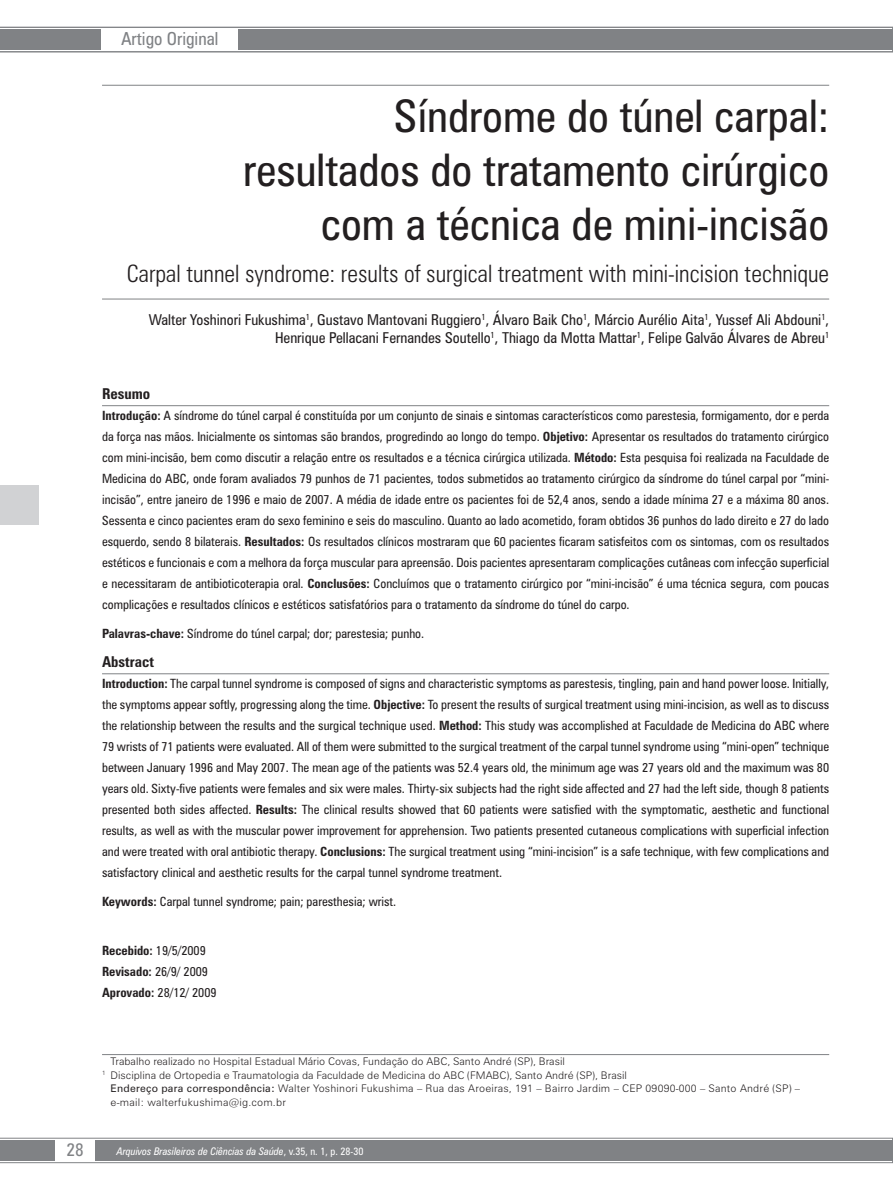
<style>
.page{position:relative;width:893px;height:1191px;background:#fff}
.page>*{position:absolute;margin:0;border:0;box-sizing:border-box;transform-origin:0 0}
.z01_0_titulo{font:condensed 45px/54px "Zurich BT";color:#231f20;text-align:right}
.z01_1_titulo_ingles{font:300 condensed 24px "Zurich BT";color:#231f20}
.z09_0_chapeu{font:condensed 18px "Zurich BT";color:#808285}
.z02_0_autores{font:condensed 15px/18px "Zurich BT";color:#231f20;text-align:right}
.z03_0_resumo-abstrac{font:700 condensed 15px "Zurich BT";color:#231f20}
.z03_1_resumo-abstrac{font:condensed 12.75px/21px "Zurich BT";color:#231f20;text-align:justify}
.z03_2_palavras-chave{font:condensed 12.75px "Zurich BT";color:#231f20}
.z03_3_recebido_aprov{font:700 condensed 12.75px "Zurich BT";color:#231f20}
.z03_3_recebido_aprov-2{font:condensed 12.75px "Zurich BT";color:#231f20}
.z02_2_titulacao_2{font:300 10.5px/13.5px "Zurich BT";letter-spacing:.02em;color:#231f20}
.z02_2_titulacao_2-2{font:300 10.5px "Zurich BT";color:#231f20}
.z02_1_titulacao_1{font:300 10.5px "Zurich BT";color:#231f20}
.t1{font:italic condensed 10.5px "Zurich BT";color:#fff}
.s1{font-weight:700}
.s2{font-weight:400}
.s3{font-style:normal}
</style>
<div class="page">
<svg style="left:0;top:1137px;width:893px;height:26px;background:#8f9194"></svg>
<div style="left:55px;top:1139px;width:40px;height:22px;background:#fff"></div>
<div style="left:0;top:485px;width:38px;height:40px;background:#d1d2d4"></div>
<svg style="left:0;top:27px;width:893px;height:25px"></svg>
<hr style="left:102px;top:85px;width:727px;height:1px;background:#808285">
<hr style="left:102px;top:299px;width:727px;height:1px;background:#808285">
<hr style="left:102px;top:405px;width:727px;height:1px;background:#808285">
<hr style="left:102px;top:673px;width:727px;height:1px;background:#808285">
<hr style="left:102px;top:1054px;width:727px;height:1px;background:#808285">
<p class="z09_0_chapeu" style="left:121px;top:28px;width:99px">Artigo Original</p>
<p class="z01_0_titulo" style="left:243px;top:89px;width:587px">Síndrome do túnel carpal: resultados do tratamento cirúrgico com a técnica de mini-incisão</p>
<p class="z01_1_titulo_ingles" style="left:127px;top:259px;width:704px">Carpal tunnel syndrome: results of surgical treatment with mini-incision technique</p>
<p class="z02_0_autores" style="left:149px;top:311px;width:682px">Walter Yoshinori Fukushima<sup>1</sup>, Gustavo Mantovani Ruggiero<sup>1</sup>, Álvaro Baik Cho<sup>1</sup>, Márcio Aurélio Aita<sup>1</sup>, Yussef Ali Abdouni<sup>1</sup>,<br>Henrique Pellacani Fernandes Soutello<sup>1</sup>, Thiago da Motta Mattar<sup>1</sup>, Felipe Galvão Álvares de Abreu<sup>1</sup></p>
<p class="z03_0_resumo-abstrac" style="left:102px;top:384px;width:50px">Resumo</p>
<p class="z03_1_resumo-abstrac" style="left:102px;top:405px;width:729px"><span class="s1">Introdução:</span> A síndrome do túnel carpal é constituída por um conjunto de sinais e sintomas característicos como parestesia, formigamento, dor e perda da força nas mãos. Inicialmente os sintomas são brandos, progredindo ao longo do tempo. <span class="s1">Objetivo:</span> Apresentar os resultados do tratamento cirúrgico com mini-incisão, bem como discutir a relação entre os resultados e a técnica cirúrgica utilizada. <span class="s1">Método:</span> Esta pesquisa foi realizada na Faculdade de Medicina do ABC, onde foram avaliados 79 punhos de 71 pacientes, todos submetidos ao tratamento cirúrgico da síndrome do túnel carpal por “mini&shy;incisão”, entre janeiro de 1996 e maio de 2007. A média de idade entre os pacientes foi de 52,4 anos, sendo a idade mínima 27 e a máxima 80 anos.<br>Sessenta e cinco pacientes eram do sexo feminino e seis do masculino. Quanto ao lado acometido, foram obtidos 36 punhos do lado direito e 27 do lado esquerdo, sendo 8 bilaterais. <span class="s1">Resultados:</span> Os resultados clínicos mostraram que 60 pacientes ficaram satisfeitos com os sintomas, com os resultados estéticos e funcionais e com a melhora da força muscular para apreensão. Dois pacientes apresentaram complicações cutâneas com infecção superficial e necessitaram de antibioticoterapia oral. <span class="s1">Conclusões:</span> Concluímos que o tratamento cirúrgico por “mini-incisão” é uma técnica segura, com poucas complicações e resultados clínicos e estéticos satisfatórios para o tratamento da síndrome do túnel do carpo.</p>
<p class="z03_2_palavras-chave" style="left:102px;top:625px;width:324px"><span class="s1">Palavras-chave:</span> Síndrome do túnel carpal; dor; parestesia; punho.</p>
<p class="z03_0_resumo-abstrac" style="left:102px;top:653px;width:53px">Abstract</p>
<p class="z03_1_resumo-abstrac" style="left:102px;top:673px;width:729px"><span class="s1">Introduction:</span> The carpal tunnel syndrome is composed of signs and characteristic symptoms as parestesis, tingling, pain and hand power loose. Initially, the symptoms appear softly, progressing along the time. <span class="s1">Objective:</span> To present the results of surgical treatment using mini-incision, as well as to discuss the relationship between the results and the surgical technique used. <span class="s1">Method:</span> This study was accomplished at Faculdade de Medicina do ABC where 79 wrists of 71 patients were evaluated. All of them were submitted to the surgical treatment of the carpal tunnel syndrome using “mini-open” technique between January 1996 and May 2007. The mean age of the patients was 52.4 years old, the minimum age was 27 years old and the maximum was 80 years old. Sixty-five patients were females and six were males. Thirty-six subjects had the right side affected and 27 had the left side, though 8 patients presented both sides affected. <span class="s1">Results:</span> The clinical results showed that 60 patients were satisfied with the symptomatic, aesthetic and functional results, as well as with the muscular power improvement for apprehension. Two patients presented cutaneous complications with superficial infection and were treated with oral antibiotic therapy. <span class="s1">Conclusions:</span> The surgical treatment using “mini-incision” is a safe technique, with few complications and satisfactory clinical and aesthetic results for the carpal tunnel syndrome treatment.</p>
<p class="z03_2_palavras-chave" style="left:102px;top:893px;width:296px"><span class="s1">Keywords:</span> Carpal tunnel syndrome; pain; paresthesia; wrist.</p>
<p class="z03_3_recebido_aprov" style="left:102px;top:943px;width:105px">Recebido: <span class="s2">19/5/2009</span></p>
<p class="z03_3_recebido_aprov" style="left:102px;top:964px;width:107px">Revisado: <span class="s2">26/9/ 2009</span></p>
<p class="z03_3_recebido_aprov-2" style="left:102px;top:985px;width:116px"><span class="s1">Aprovado:</span> 28/12/ 2009</p>
<p class="z02_1_titulacao_1" style="left:111px;top:1055px;width:456px">Trabalho realizado no Hospital Estadual Mário Covas, Fundação do ABC, Santo André (SP), Brasil</p>
<p class="z02_2_titulacao_2-2" style="left:102px;top:1068px;width:526px"><sup>1</sup> Disciplina de Ortopedia e Traumatologia da Faculdade de Medicina do ABC (FMABC), Santo André (SP), Brasil</p>
<p class="z02_2_titulacao_2" style="left:111px;top:1081px;width:691px"><span class="s2">Endereço para correspondência:</span> Walter Yoshinori Fukushima – Rua das Aroeiras, 191 – Bairro Jardim – CEP 09090-000 – Santo André (SP) – e-mail: walterfukushima@ig.com.br</p>
<p class="z09_0_chapeu" style="left:66px;top:1138px;width:19px">28</p>
<p class="t1" style="left:117px;top:1144px;width:248px">Arquivos Brasileiros de Ciências da Saúde<span class="s3">, v.35, n. 1, p. 28-30</span></p>
</div>
